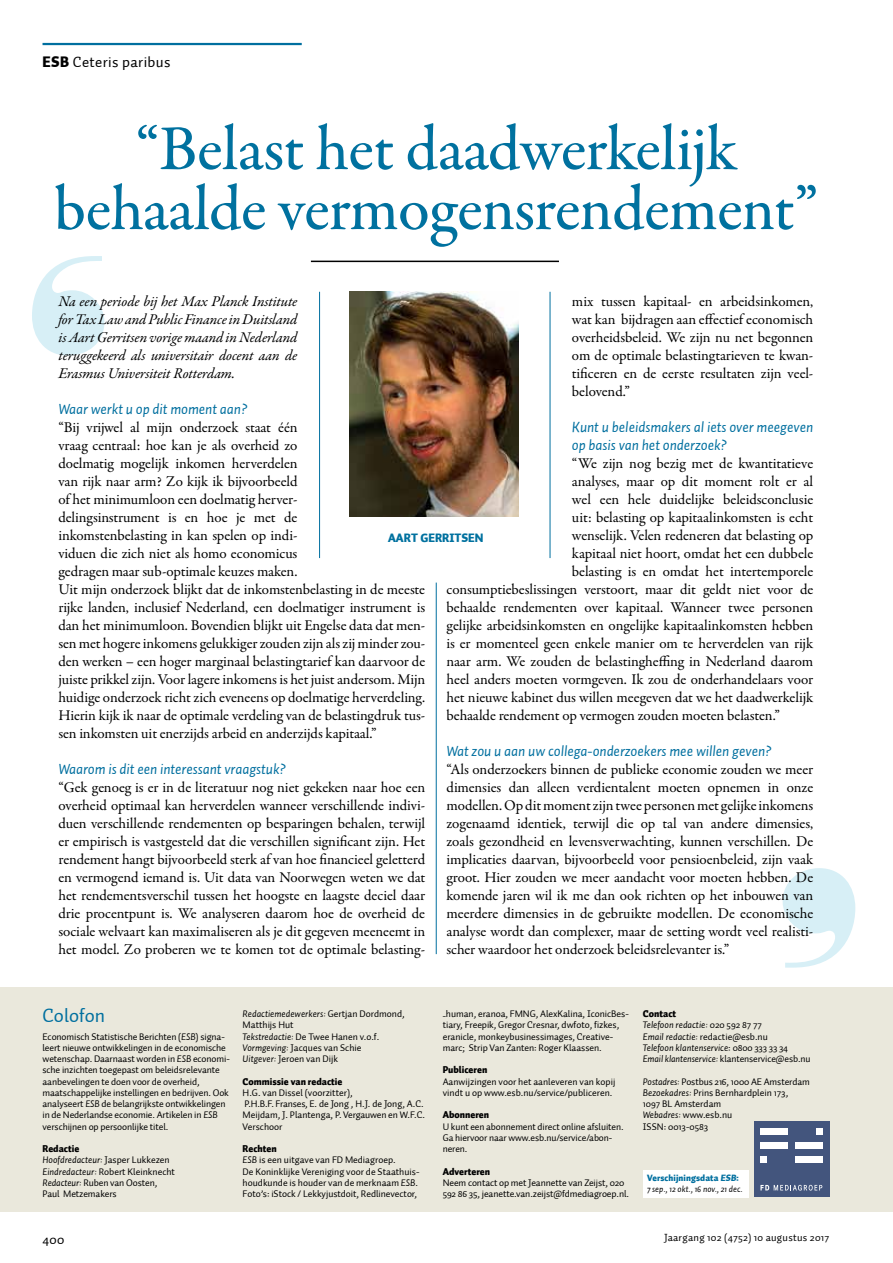
<style>
.page{position:relative;width:893px;height:1263px;background:#fff}
.page>*{position:absolute;margin:0;border:0;box-sizing:border-box;transform-origin:0 0}
.t1{font:500 64.5px/60px "Garamond Premr Pro";letter-spacing:-.01em;color:#00719f;text-align:center}
.t2{font:19.5px "Auto 1";color:#006f9f}
.t3{font:15px/18px "Garamond Premr Pro";letter-spacing:-.005em;color:#000}
.t4{font:italic 15px/18px "Garamond Premr Pro";letter-spacing:-.015em;color:#000;text-align:justify}
.t5{font:italic 15px "Auto 1";letter-spacing:-.005em;color:#006f9f}
.t6{font:15px "Auto 1";letter-spacing:.025em;color:#000}
.t7{font:13.5px "Auto 1";color:#000}
.t8{font:900 12px "Auto 1";color:#00719f}
.t9{font:10.5px "Auto 1";letter-spacing:.025em;color:#000}
.t10{font:9.75px/11.2px "Auto 1";letter-spacing:-.01em;color:#000}
.t11{font:italic 9.75px/11.2px "Auto 1";color:#000}
.t12{font:italic 9px/10.5px "Auto 1";color:#000}
.s1{font-weight:900}
.s2{font-family:"Auto 1";font-style:italic;color:#006f9f}
.s3{font-style:italic}
.s4{font-weight:900;font-style:normal}
.s5{font-style:normal}
.s6{font-weight:900;font-style:normal;color:#006f9f}
</style>
<div class="page">
<hr style="left:43px;top:43px;width:259px;height:2px;background:#006f9f">
<img style="left:350px;top:292px;width:168px;height:225px">
<hr style="left:436px;top:583px;width:1px;height:371px;background:#006f9f">
<hr style="left:311px;top:261px;width:248px;height:1px;background:#000">
<hr style="left:550px;top:292px;width:1px;height:266px;background:#006f9f">
<hr style="left:319px;top:292px;width:1px;height:266px;background:#006f9f">
<div style="left:0;top:987px;width:893px;height:225px;background:#eae8dc"></div>
<div style="left:754px;top:1121px;width:75px;height:76px;background:#43557d"></div>
<div style="left:795px;top:1156px;width:27px;height:7px;background:#fff"></div>
<div style="left:795px;top:1142px;width:27px;height:7px;background:#fff"></div>
<div style="left:816px;top:1128px;width:6px;height:7px;background:#fff"></div>
<div style="left:760px;top:1128px;width:28px;height:7px;background:#fff"></div>
<div style="left:760px;top:1142px;width:28px;height:7px;background:#fff"></div>
<div style="left:760px;top:1156px;width:7px;height:7px;background:#fff"></div>
<svg style="left:760px;top:1185px;width:62px;height:5px"></svg>
<div style="left:643px;top:1170px;width:105px;height:27px;background:#fff"></div>
<p class="t6" style="left:43px;top:53px;width:130px"><span class="s1">ESB</span> Ceteris paribus</p>
<p class="t1" style="left:54px;top:120px;width:766px">“Belast het daadwerkelijk behaalde vermogensrendement”</p>
<p class="t4" style="left:58px;top:293px;width:241px">Na een periode bij het Max Planck Institute for Tax Law and Public Finance in Duitsland is Aart Gerritsen vorige maand in Nederland teruggekeerd als universitair docent aan de Erasmus Universiteit Rotterdam.</p>
<p class="t3" style="left:58px;top:401px;width:368px"><span class="s2">Waar werkt u op dit moment aan?<br></span>“Bij vrijwel al mijn onderzoek staat één<br>vraag centraal: hoe kan je als overheid zo<br>doelmatig mogelijk inkomen herverdelen<br>van rijk naar arm? Zo kijk ik bijvoorbeeld<br>of het minimumloon een doelmatig herver-<br>delingsinstrument is en hoe je met de<br>inkomstenbelasting in kan spelen op indi-<br>viduen die zich niet als homo economicus<br>gedragen maar sub-optimale keuzes maken.<br>Uit mijn onderzoek blijkt dat de inkomstenbelasting in de meeste rijke landen, inclusief Nederland, een doelmatiger instrument is dan het minimumloon. Bovendien blijkt uit Engelse data dat men&shy;sen met hogere inkomens gelukkiger zouden zijn als zij minder zou&shy;den werken – een hoger marginaal belastingtarief kan daarvoor de juiste prikkel zijn. Voor lagere inkomens is het juist andersom. Mijn huidige onderzoek richt zich eveneens op doelmatige herverdeling.<br>Hierin kijk ik naar de optimale verdeling van de belastingdruk tus&shy;sen inkomsten uit enerzijds arbeid en anderzijds kapitaal.”</p>
<p class="t3" style="left:58px;top:761px;width:368px"><span class="s2">Waarom is dit een interessant vraagstuk?<br></span>“Gek genoeg is er in de literatuur nog niet gekeken naar hoe een overheid optimaal kan herverdelen wanneer verschillende indivi&shy;duen verschillende rendementen op besparingen behalen, terwijl er empirisch is vastgesteld dat die verschillen significant zijn. Het rendement hangt bijvoorbeeld sterk af van hoe financieel geletterd en vermogend iemand is. Uit data van Noorwegen weten we dat het rendementsverschil tussen het hoogste en laagste deciel daar drie procentpunt is. We analyseren daarom hoe de overheid de sociale welvaart kan maximaliseren als je dit gegeven meeneemt in het model. Zo proberen we te komen tot de optimale belasting-</p>
<p class="t3" style="left:572px;top:293px;width:243px;text-align:justify">mix tussen kapitaal- en arbeidsinkomen, wat kan bijdragen aan effectief economisch overheidsbeleid. We zijn nu net begonnen om de optimale belastingtarieven te kwan&shy;tificeren en de eerste resultaten zijn veel&shy;belovend.”</p>
<p class="t5" style="left:572px;top:417px;width:243px">Kunt u beleidsmakers al iets over meegeven</p>
<p class="t5" style="left:572px;top:435px;width:157px">op basis van het onderzoek?</p>
<p class="t3" style="left:572px;top:455px;width:243px">“We zijn nog bezig met de kwantitatieve</p>
<p class="t3" style="left:572px;top:473px;width:243px">analyses, maar op dit moment rolt er al</p>
<p class="t3" style="left:572px;top:491px;width:243px">wel een hele duidelijke beleidsconclusie</p>
<p class="t3" style="left:572px;top:509px;width:243px">uit: belasting op kapitaalinkomsten is echt</p>
<p class="t3" style="left:572px;top:527px;width:243px">wenselijk. Velen redeneren dat belasting op</p>
<p class="t3" style="left:572px;top:545px;width:243px">kapitaal niet hoort, omdat het een dubbele</p>
<p class="t3" style="left:572px;top:563px;width:243px">belasting is en omdat het intertemporele</p>
<p class="t3" style="left:446px;top:581px;width:368px">consumptiebeslissingen verstoort, maar dit geldt niet voor de</p>
<p class="t3" style="left:446px;top:599px;width:368px">behaalde rendementen over kapitaal. Wanneer twee personen</p>
<p class="t3" style="left:446px;top:617px;width:368px">gelijke arbeidsinkomsten en ongelijke kapitaalinkomsten hebben</p>
<p class="t3" style="left:446px;top:635px;width:368px">is er momenteel geen enkele manier om te herverdelen van rijk</p>
<p class="t3" style="left:446px;top:653px;width:368px">naar arm. We zouden de belastingheffing in Nederland daarom</p>
<p class="t3" style="left:446px;top:671px;width:368px">heel anders moeten vormgeven. Ik zou de onderhandelaars voor</p>
<p class="t3" style="left:446px;top:689px;width:368px">het nieuwe kabinet dus willen meegeven dat we het daadwerkelijk</p>
<p class="t3" style="left:446px;top:707px;width:335px">behaalde rendement op vermogen zouden moeten belasten.”</p>
<p class="t3" style="left:446px;top:743px;width:368px"><span class="s2">Wat zou u aan uw collega-onderzoekers mee willen geven?<br></span>“Als onderzoekers binnen de publieke economie zouden we meer dimensies dan alleen verdientalent moeten opnemen in onze modellen. Op dit moment zijn twee personen met gelijke inkomens zogenaamd identiek, terwijl die op tal van andere dimensies, zoals gezondheid en levensverwachting, kunnen verschillen. De implicaties daarvan, bijvoorbeeld voor pensioenbeleid, zijn vaak groot. Hier zouden we meer aandacht voor moeten hebben. De komende jaren wil ik me dan ook richten op het inbouwen van meerdere dimensies in de gebruikte modellen. De economische analyse wordt dan complexer, maar de setting wordt veel realisti&shy;scher waardoor het onderzoek beleidsrelevanter is.”</p>
<p class="t8" style="left:388px;top:530px;width:97px">AART GERRITSEN</p>
<p class="t2" style="left:43px;top:1004px;width:64px">Colofon</p>
<p class="t10" style="left:43px;top:1031px;width:189px">Economisch Statistische Berichten (<span class="s3">ESB</span>) signa&shy;leert nieuwe ontwikkelingen in de economische wetenschap. Daarnaast worden in <span class="s3">ESB</span> economi&shy;sche inzichten toegepast om beleidsrelevante aanbevelingen te doen voor de overheid, maatschappelijke instellingen en bedrijven. Ook analyseert <span class="s3">ESB</span> de belangrijkste ontwikkelingen in de Nederlandse economie. Artikelen in <span class="s3">ESB </span>verschijnen op persoonlijke titel.</p>
<p class="t10" style="left:43px;top:1143px;width:134px"><span class="s1">Redactie<br></span><span class="s3">Hoofdredacteur:</span> Jasper Lukkezen<br><span class="s3">Eindredacteur:</span> Robert Kleinknecht<br><span class="s3">Redacteur:</span> Ruben van Oosten,<br>Paul Metzemakers</p>
<p class="t10" style="left:243px;top:1008px;width:164px"><span class="s3">Redactiemedewerkers:</span> Gertjan Dordmond,<br>Matthijs Hut<br><span class="s3">Tekstredactie:</span> De Twee Hanen v.o.f.<br><span class="s3">Vormgeving:</span> Jacques van Schie<br><span class="s3">Uitgever:</span> Jeroen van Dijk</p>
<p class="t10" style="left:243px;top:1076px;width:184px"><span class="s1">Commissie van redactie<br></span>H.G. van Dissel (voorzitter),<br>P.H.B.F. Franses, E. de Jong , H.J. de Jong, A.C.<br>Meijdam, J. Plantenga, P. Vergauwen en W.F.C.<br>Verschoor</p>
<p class="t10" style="left:243px;top:1143px;width:178px"><span class="s1">Rechten<br></span><span class="s3">ESB</span> is een uitgave van FD Mediagroep.<br>De Koninklijke Vereniging voor de Staathuis&shy;houdkunde is houder van de merknaam <span class="s3">ESB</span>.<br>Foto’s: iStock / Lekkyjustdoit, Redlinevector,</p>
<p class="t10" style="left:443px;top:1008px;width:188px">_human, eranoa, FMNG, AlexKalina, IconicBes&shy;tiary, Freepik, Gregor Cresnar, dwfoto, fizkes, eranicle, monkeybusinessimages, Creative&shy;marc; Strip Van Zanten: Roger Klaassen.</p>
<p class="t10" style="left:443px;top:1065px;width:174px"><span class="s1">Publiceren<br></span>Aanwijzingen voor het aanleveren van kopij vindt u op www.esb.nu/service/publiceren.</p>
<p class="t10" style="left:443px;top:1110px;width:182px"><span class="s1">Abonneren<br></span>U kunt een abonnement direct online afsluiten.<br>Ga hiervoor naar www.esb.nu/service/abon&shy;neren.</p>
<p class="t10" style="left:443px;top:1166px;width:188px"><span class="s1">Adverteren<br></span>Neem contact op met Jeannette van Zeijst, 020<br>592 86 35, jeanette.van.zeijst@fdmediagroep.nl.</p>
<p class="t11" style="left:643px;top:1008px;width:169px"><span class="s4">Contact<br></span>Telefoon redactie: <span class="s5">020 592 87 77<br></span>Email redactie: <span class="s5">redactie@esb.nu<br></span>Telefoon klantenservice<span class="s5">: 0800 333 33 34<br></span>Email klantenservice: <span class="s5">klantenservice@esb.nu</span></p>
<p class="t10" style="left:643px;top:1076px;width:169px"><span class="s3">Postadres:</span> Postbus 216, 1000 AE Amsterdam<br><span class="s3">Bezoekadres:</span> Prins Bernhardplein 173,<br>1097 BL Amsterdam<br><span class="s3">Webadres:</span> www.esb.nu<br>ISSN: 0013-0583</p>
<p class="t12" style="left:647px;top:1173px;width:97px"><span class="s6">Verschijningsdata ESB:<br></span>7 sep., 12 okt., 16 nov., 21 dec.</p>
<p class="t7" style="left:43px;top:1231px;width:23px">400</p>
<p class="t9" style="left:664px;top:1231px;width:167px">Jaargang 102 (4752) 10 augustus 2017</p>
</div>
